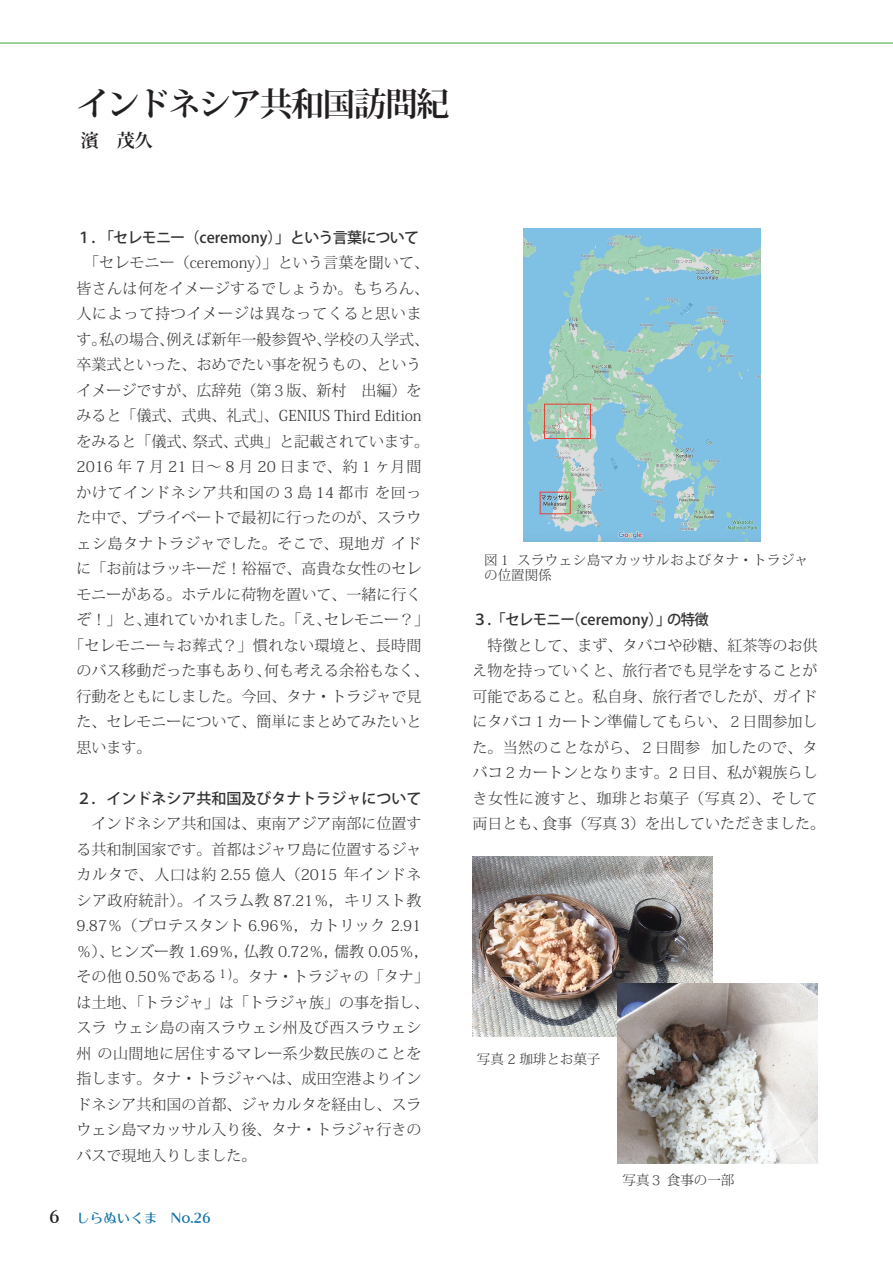
<style>
.page{position:relative;width:893px;height:1263px;background:#fff}
.page>*{position:absolute;margin:0;border:0;box-sizing:border-box;transform-origin:0 0}
.t1{font:700 33px "Koz Min Pr 6 N";letter-spacing:-.075em;color:#231f20}
.t2{font:700 18px "Koz Min Pr 6 N";color:#231f20}
.t3{font:300 15px/25.5px "Koz Min Pr 6 N";color:#323232}
.t4{font:300 15px "Koz Min Pr 6 N";letter-spacing:.025em;color:#323232}
.t5{font:500 15px "Koz Go Pr 6 N";color:#323232}
.t6{font:500 15px "Koz Go Pr 6 N";letter-spacing:-.05em;color:#323232}
.t7{font:300 15px "Koz Min Pr 6 N";letter-spacing:.065em;color:#323232}
.t8{font:300 15px "Koz Min Pr 6 N";letter-spacing:.05em;color:#323232}
.t9{font:300 15px "Koz Min Pr 6 N";letter-spacing:.045em;color:#323232}
.t10{font:300 15px "Koz Min Pr 6 N";letter-spacing:.035em;color:#323232}
.t11{font:300 13.5px/15px "Koz Min Pr 6 N";letter-spacing:.03em;color:#323232}
.t12{font:300 13.5px "Koz Min Pr 6 N";color:#323232}
.t13{font:13.5px "Kan 412 Typos Std";color:#1274a9}
.s1{font-size:16.5px;color:#231f20}
</style>
<div class="page">
<hr style="left:0;top:43px;width:893px;height:1px;background:#40ae49">
<img style="left:473px;top:856px;width:240px;height:180px">
<img style="left:618px;top:983px;width:200px;height:180px">
<img style="left:523px;top:228px;width:237px;height:314px">
<h1 class="t1" style="left:77px;top:85px;width:374px">インドネシア共和国訪問紀</h1>
<p class="t2" style="left:81px;top:131px;width:91px">濱　茂久　</p>
<p class="t6" style="left:77px;top:229px;width:344px">１．「セレモニー（ceremony）」という言葉について</p>
<p class="t3" style="left:77px;top:250px;width:354px">　「セレモニー（ceremony）」という言葉を聞いて、</p>
<p class="t4" style="left:77px;top:280px;width:354px">皆さんは何をイメージするでしょうか。もちろん、</p>
<p class="t8" style="left:77px;top:305px;width:347px">人によって持つイメージは異なってくると思いま</p>
<p class="t3" style="left:77px;top:327px;width:354px">す。私の場合、例えば新年一般参賀や、学校の入学式、</p>
<p class="t3" style="left:77px;top:352px;width:346px">卒業式といった、おめでたい事を祝うもの、という</p>
<p class="t3" style="left:77px;top:378px;width:347px">イメージですが、広辞苑（第３版、新村 出編）を</p>
<p class="t3" style="left:77px;top:403px;width:346px">みると「儀式、式典、礼式」、GENIUS Third Edition</p>
<p class="t3" style="left:77px;top:429px;width:354px">をみると「儀式、祭式、式典」と記載されています。</p>
<p class="t7" style="left:77px;top:458px;width:347px">2016 年 7 月 21 日～ 8 月 20 日まで、約１ヶ月間</p>
<p class="t9" style="left:77px;top:484px;width:347px">かけてインドネシア共和国の 3 島 14 都市 を回っ</p>
<p class="t3" style="left:77px;top:505px;width:346px">た中で、プライベートで最初に行ったのが、スラウ</p>
<p class="t10" style="left:77px;top:535px;width:346px">ェシ島タナトラジャでした。そこで、現地ガ イド</p>
<p class="t3" style="left:77px;top:556px;width:346px">に「お前はラッキーだ！裕福で、高貴な女性のセレ</p>
<p class="t3" style="left:77px;top:582px;width:346px">モニーがある。ホテルに荷物を置いて、一緒に行く</p>
<p class="t3" style="left:77px;top:607px;width:354px">ぞ！」と、連れていかれました。「え、セレモニー？」</p>
<p class="t4" style="left:69px;top:637px;width:354px">「セレモニー≒お葬式？」慣れない環境と、長時間</p>
<p class="t3" style="left:77px;top:658px;width:354px">のバス移動だった事もあり、何も考える余裕もなく、</p>
<p class="t3" style="left:77px;top:684px;width:347px">行動をともにしました。今回、タナ・ トラジャで見</p>
<p class="t3" style="left:77px;top:709px;width:346px">た、セレモニーについて、簡単にまとめてみたいと</p>
<p class="t3" style="left:77px;top:735px;width:76px">思います。</p>
<p class="t5" style="left:77px;top:790px;width:346px">２．インドネシア共和国及びタナトラジャについて</p>
<p class="t3" style="left:77px;top:811px;width:354px">　インドネシア共和国は、東南アジア南部に位置する共和制国家です。首都はジャワ島に位置するジャカルタで、人口は約 2.55 億人（2015 年インドネシア政府統計）。イスラム教 87.21％，キリスト教<br>9.87％（プロテスタント 6.96％，カトリック 2.91％）、ヒンズー教 1.69％，仏教 0.72％，儒教 0.05％，その他 0.50％である<sup>１)</sup>。タナ・トラジャの「タナ」は土地、「トラジャ」は「トラジャ族」の事を指し、スラ ウェシ島の南スラウェシ州及び西スラウェシ州 の山間地に居住するマレー系少数民族のことを指します。タナ・トラジャへは、成田空港よりインドネシア共和国の首都、ジャカルタを経由し、スラウェシ島マカッサル入り後、タナ・トラジャ行きのバスで現地入りしました。</p>
<p class="t13" style="left:49px;top:1210px;width:163px"><span class="s1">6</span> しらぬいくま　No.26</p>
<p class="t11" style="left:484px;top:553px;width:326px">図１ スラウェシ島マカッサルおよびタナ・トラジャの位置関係</p>
<p class="t5" style="left:473px;top:611px;width:238px">３.「セレモニー（ceremony）」の特徴</p>
<p class="t3" style="left:473px;top:633px;width:354px">　特徴として、まず、タバコや砂糖、紅茶等のお供え物を持っていくと、旅行者でも見学をすることが可能であること。私自身、旅行者でしたが、ガイドにタバコ１カートン準備してもらい、２日間参加した。当然のことながら、２日間参 加したので、タバコ２カートンとなります。2 日目、私が親族らしき女性に渡すと、珈琲とお菓子（写真 2）、そして両日とも、食事（写真 3）を出していただきました。</p>
<p class="t12" style="left:477px;top:1051px;width:125px">写真 2 珈琲とお菓子</p>
<p class="t12" style="left:623px;top:1172px;width:113px">写真３ 食事の一部</p>
</div>
